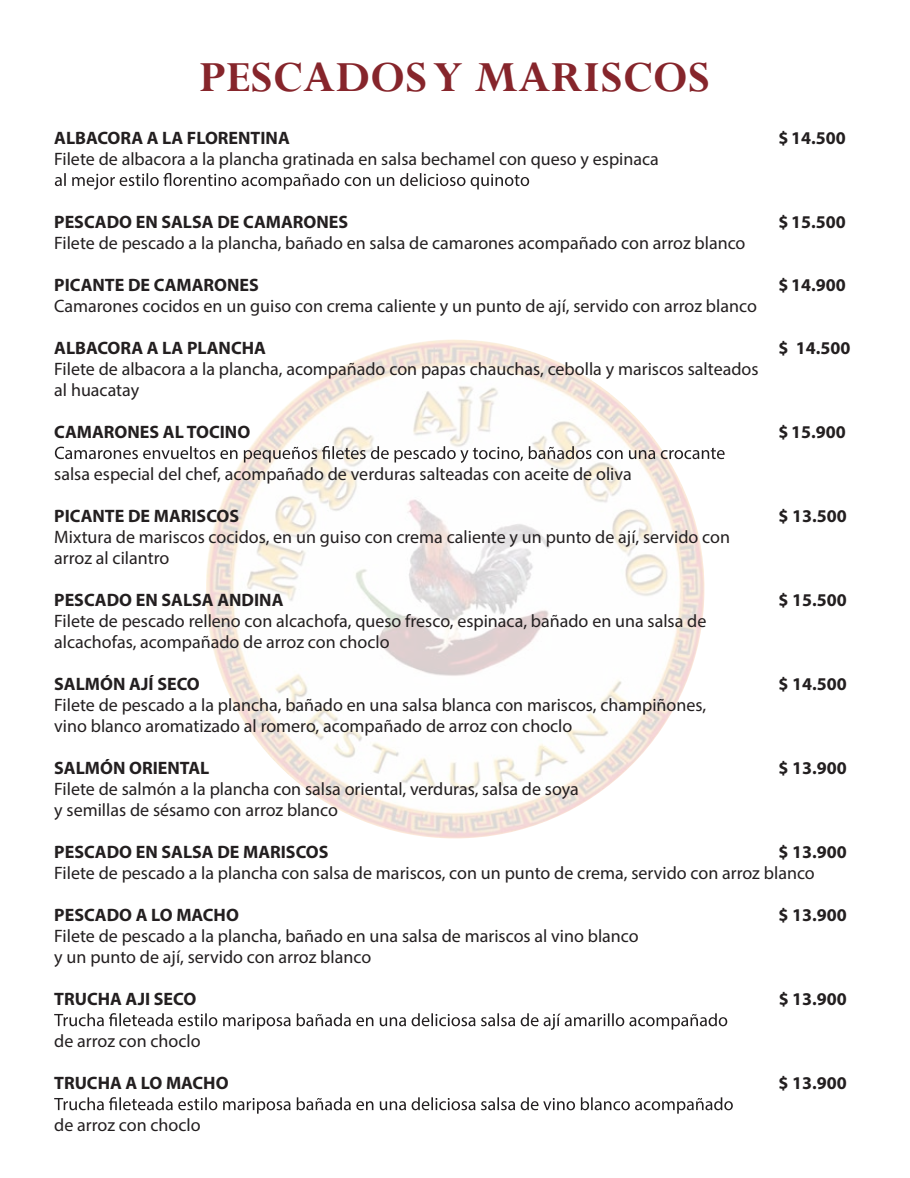
<style>
.page{position:relative;width:910px;height:1178px;background:#fff}
.page>*{position:absolute;margin:0;border:0;box-sizing:border-box;transform-origin:0 0}
.t1{font:700 48px "Perpetua";letter-spacing:.01em;color:#86252b}
.t2{font:18px/21px "Myriad Pro";color:#231f20}
.t3{font:700 18px "Myriad Pro";color:#231f20}
</style>
<div class="page">
<img style="left:206px;top:339px;width:498px;height:499px;border-radius:245px">
<svg style="left:55px;top:173px;width:474px;height:17px"></svg>
<svg style="left:55px;top:446px;width:670px;height:17px"></svg>
<svg style="left:54px;top:1013px;width:673px;height:17px"></svg>
<svg style="left:54px;top:1097px;width:679px;height:16px"></svg>
<h1 class="t1" style="left:199px;top:47px;width:512px">PESCADOSY MARISCOS</h1>
<p class="t3" style="left:54px;top:126px;width:237px">ALBACORA A LA FLORENTINA</p>
<p class="t3" style="left:779px;top:126px;width:69px">$ 14.500</p>
<p class="t2" style="left:54px;top:148px;width:606px">Filete de albacora a la plancha gratinada en salsa bechamel con queso y espinaca</p>
<p class="t3" style="left:54px;top:210px;width:295px">PESCADO EN SALSA DE CAMARONES</p>
<p class="t3" style="left:779px;top:210px;width:69px">$15.500</p>
<p class="t2" style="left:54px;top:232px;width:693px">Filete de pescado a la plancha, bañado en salsa de camarones acompañado con arroz blanco</p>
<p class="t3" style="left:54px;top:273px;width:206px">PICANTE DE CAMARONES</p>
<p class="t3" style="left:779px;top:273px;width:69px">$14.900</p>
<p class="t2" style="left:54px;top:295px;width:704px">Camarones cocidos en un guiso con crema caliente y un punto de ají, servido con arroz blanco</p>
<p class="t3" style="left:54px;top:336px;width:213px">ALBACORA A LA PLANCHA</p>
<p class="t3" style="left:779px;top:336px;width:73px">$ 14.500</p>
<p class="t2" style="left:54px;top:358px;width:706px">Filete de albacora a la plancha, acompañado con papas chauchas, cebolla y mariscos salteados al huacatay</p>
<p class="t3" style="left:54px;top:420px;width:197px">CAMARONES AL TOCINO</p>
<p class="t3" style="left:779px;top:420px;width:69px">$15.900</p>
<p class="t2" style="left:54px;top:463px;width:579px">salsa especial del chef, acompañado de verduras salteadas con aceite de oliva</p>
<p class="t3" style="left:54px;top:504px;width:186px">PICANTE DE MARISCOS</p>
<p class="t3" style="left:779px;top:504px;width:70px">$ 13.500</p>
<p class="t2" style="left:54px;top:526px;width:677px">Mixtura de mariscos cocidos, en un guiso con crema caliente y un punto de ají, servido con arroz al cilantro</p>
<p class="t3" style="left:54px;top:588px;width:231px">PESCADO EN SALSA ANDINA</p>
<p class="t3" style="left:779px;top:588px;width:70px">$ 15.500</p>
<p class="t2" style="left:54px;top:610px;width:654px">Filete de pescado relleno con alcachofa, queso fresco, espinaca, bañado en una salsa de alcachofas, acompañado de arroz con choclo</p>
<p class="t3" style="left:54px;top:672px;width:147px">SALMÓN AJÍ SECO</p>
<p class="t3" style="left:779px;top:672px;width:70px">$ 14.500</p>
<p class="t2" style="left:54px;top:694px;width:653px">Filete de pescado a la plancha, bañado en una salsa blanca con mariscos, champiñones, vino blanco aromatizado al romero, acompañado de arroz con choclo</p>
<p class="t3" style="left:54px;top:756px;width:157px">SALMÓN ORIENTAL</p>
<p class="t3" style="left:779px;top:756px;width:70px">$ 13.900</p>
<p class="t2" style="left:54px;top:778px;width:526px">Filete de salmón a la plancha con salsa oriental, verduras, salsa de soya y semillas de sésamo con arroz blanco</p>
<p class="t3" style="left:54px;top:840px;width:276px">PESCADO EN SALSA DE MARISCOS</p>
<p class="t3" style="left:779px;top:840px;width:70px">$ 13.900</p>
<p class="t2" style="left:54px;top:862px;width:762px">Filete de pescado a la plancha con salsa de mariscos, con un punto de crema, servido con arroz blanco</p>
<p class="t3" style="left:54px;top:903px;width:186px">PESCADO A LO MACHO</p>
<p class="t3" style="left:779px;top:903px;width:70px">$ 13.900</p>
<p class="t2" style="left:54px;top:925px;width:586px">Filete de pescado a la plancha, bañado en una salsa de mariscos al vino blanco y un punto de ají, servido con arroz blanco</p>
<p class="t3" style="left:54px;top:987px;width:143px">TRUCHA AJI SECO</p>
<p class="t3" style="left:779px;top:987px;width:70px">$ 13.900</p>
<p class="t2" style="left:54px;top:1030px;width:148px">de arroz con choclo</p>
<p class="t3" style="left:54px;top:1071px;width:176px">TRUCHA A LO MACHO</p>
<p class="t3" style="left:779px;top:1071px;width:70px">$ 13.900</p>
<p class="t2" style="left:54px;top:1114px;width:148px">de arroz con choclo</p>
</div>
